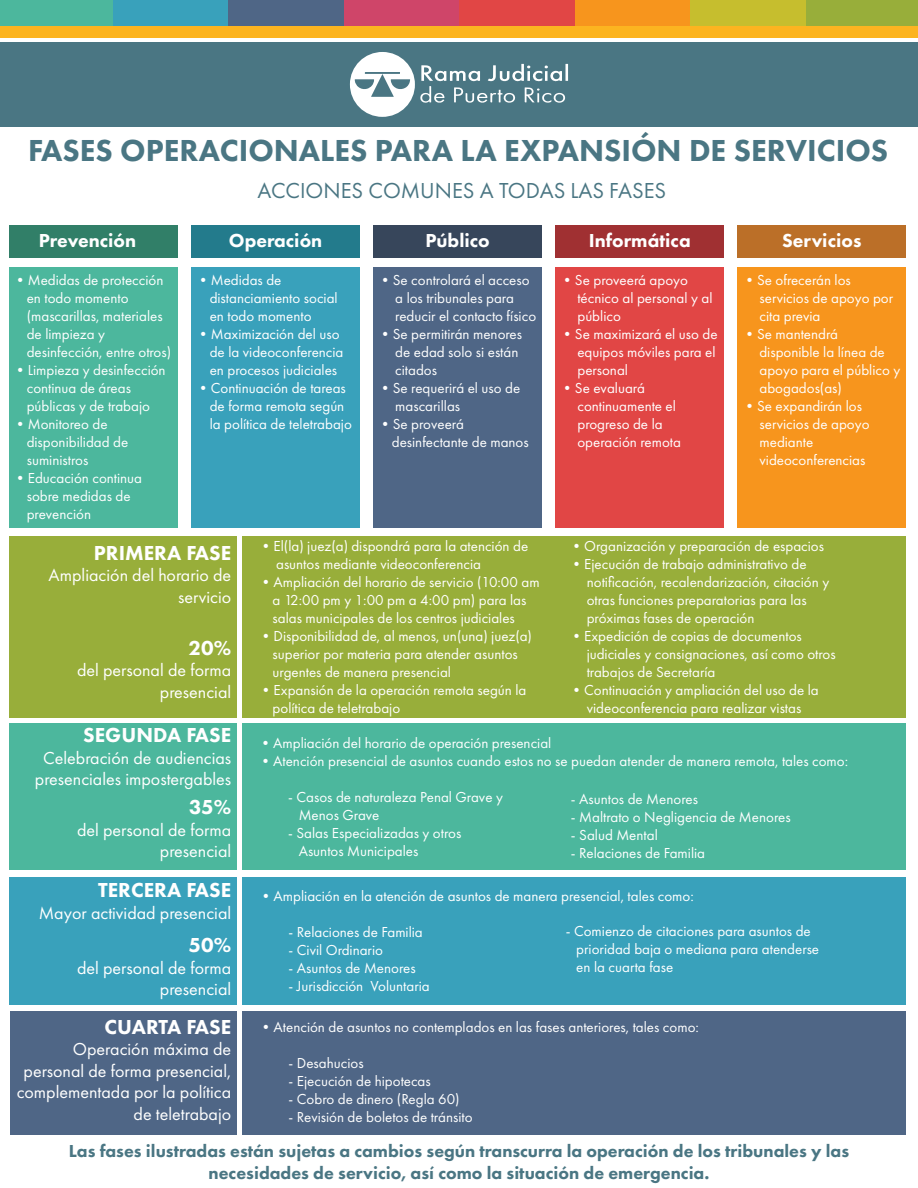
<style>
.page{position:relative;width:918px;height:1188px;background:#fff}
.page>*{position:absolute;margin:0;border:0;box-sizing:border-box;transform-origin:0 0}
.t1{font:800 31.5px "Futura PT";color:#4a7683}
.t2{font:22.5px "Futura PT";color:#4a7683}
.t3{font:800 21px "Futura PT";color:#fff}
.t4{font:800 19.5px "Futura PT";color:#fff}
.t5{font:18px/21.6px "Futura PT";color:#fff;text-align:right}
.t6{font:800 18px/21.6px "Futura PT";color:#4a7683;text-align:center}
.t7{font:15px/18px "Futura PT";color:#fff}
</style>
<div class="page">
<div style="left:10px;top:1012px;width:227px;height:123px;background:#4f6686"></div>
<div style="left:9px;top:877px;width:228px;height:128px;background:#39a1bb"></div>
<div style="left:9px;top:724px;width:228px;height:146px;background:#4cb79d"></div>
<div style="left:9px;top:536px;width:228px;height:181px;background:#98ae3a"></div>
<div style="left:806px;top:0;width:112px;height:29px;background:#98ae3a"></div>
<div style="left:690px;top:0;width:116px;height:29px;background:#c6be2e"></div>
<div style="left:575px;top:0;width:115px;height:29px;background:#f7951d"></div>
<div style="left:459px;top:0;width:116px;height:30px;background:#e14645"></div>
<div style="left:343px;top:0;width:116px;height:29px;background:#cf4569"></div>
<div style="left:228px;top:0;width:115px;height:29px;background:#4f6686"></div>
<div style="left:112px;top:0;width:116px;height:29px;background:#39a1bb"></div>
<div style="left:0;top:0;width:112px;height:29px;background:#4cb79d"></div>
<div style="left:0;top:26px;width:918px;height:11px;background:#fcb420"></div>
<div style="left:0;top:42px;width:918px;height:85px;background:#4a7683"></div>
<svg style="left:350px;top:52px;width:218px;height:65px"></svg>
<div style="left:9px;top:267px;width:169px;height:261px;background:#4cb79d"></div>
<div style="left:191px;top:267px;width:169px;height:261px;background:#39a1bb"></div>
<div style="left:243px;top:536px;width:663px;height:181px;background:#98ae3a"></div>
<div style="left:373px;top:267px;width:169px;height:261px;background:#4f6686"></div>
<div style="left:556px;top:267px;width:168px;height:261px;background:#e14645"></div>
<div style="left:738px;top:267px;width:168px;height:261px;background:#f7951d"></div>
<div style="left:9px;top:225px;width:169px;height:33px;background:#317f68"></div>
<div style="left:191px;top:225px;width:169px;height:33px;background:#237b8c"></div>
<div style="left:373px;top:225px;width:169px;height:33px;background:#37465b"></div>
<div style="left:556px;top:225px;width:168px;height:33px;background:#a03032"></div>
<div style="left:738px;top:225px;width:168px;height:33px;background:#bb6f28"></div>
<div style="left:243px;top:724px;width:663px;height:146px;background:#4cb79d"></div>
<div style="left:243px;top:877px;width:663px;height:128px;background:#39a1bb"></div>
<div style="left:243px;top:1012px;width:663px;height:123px;background:#4f6686"></div>
<h1 class="t1" style="left:28px;top:130px;width:862px">FASES OPERACIONALES PARA LA EXPANSIÓN DE SERVICIOS</h1>
<h2 class="t2" style="left:258px;top:178px;width:410px">ACCIONES COMUNES A TODAS LAS FASES</h2>
<h3 class="t4" style="left:39px;top:228px;width:99px">Prevención</h3>
<h3 class="t4" style="left:229px;top:228px;width:95px">Operación</h3>
<h3 class="t4" style="left:425px;top:228px;width:66px">Público</h3>
<h3 class="t4" style="left:589px;top:228px;width:103px">Informática</h3>
<h3 class="t4" style="left:782px;top:228px;width:81px">Servicios</h3>
<p class="t7" style="left:27px;top:271px;width:146px;text-indent:-14px">•Medidas de protección en todo momento (mascarillas, materiales de limpieza y desinfección, entre otros)</p>
<p class="t7" style="left:27px;top:361px;width:140px;text-indent:-14px">•Limpieza y desinfección continua de áreas públicas y de trabajo</p>
<p class="t7" style="left:27px;top:415px;width:103px;text-indent:-14px">•Monitoreo de disponibilidad de suministros</p>
<p class="t7" style="left:27px;top:469px;width:117px;text-indent:-14px">•Educación continua sobre medidas de prevención</p>
<p class="t7" style="left:760px;top:271px;width:135px;text-indent:-17px">•Se ofrecerán los servicios de apoyo por cita previa</p>
<p class="t7" style="left:760px;top:325px;width:142px;text-indent:-17px">•Se mantendrá disponible la línea de apoyo para el público y abogados(as)</p>
<p class="t7" style="left:760px;top:397px;width:112px;text-indent:-17px">•Se expandirán los servicios de apoyo mediante videoconferencias</p>
<p class="t7" style="left:210px;top:271px;width:129px;text-indent:-14px">•Medidas de distanciamiento social en todo momento</p>
<p class="t7" style="left:210px;top:325px;width:135px;text-indent:-14px">•Maximización del uso de la videoconferencia en procesos judiciales</p>
<p class="t7" style="left:210px;top:379px;width:144px;text-indent:-14px">•Continuación de tareas de forma remota según la política de teletrabajo</p>
<p class="t7" style="left:395px;top:271px;width:142px;text-indent:-17px">•Se controlará el acceso a los tribunales para reducir el contacto físico</p>
<p class="t7" style="left:395px;top:325px;width:128px;text-indent:-17px">•Se permitirán menores de edad solo si están citados</p>
<p class="t7" style="left:395px;top:379px;width:127px;text-indent:-17px">•Se requerirá el uso de mascarillas</p>
<p class="t7" style="left:392px;top:415px;width:138px;text-indent:-14px">•Se proveerá desinfectante de manos</p>
<p class="t7" style="left:577px;top:271px;width:137px;text-indent:-17px">•Se proveerá apoyo técnico al personal y al público</p>
<p class="t7" style="left:577px;top:325px;width:142px;text-indent:-17px">•Se maximizará el uso de equipos móviles para el personal</p>
<p class="t7" style="left:577px;top:379px;width:105px;text-indent:-17px">•Se evaluará continuamente el progreso de la operación remota</p>
<h3 class="t3" style="left:94px;top:540px;width:139px">PRIMERA FASE</h3>
<p class="t5" style="left:49px;top:565px;width:184px">Ampliación del horario de servicio</p>
<h3 class="t3" style="left:189px;top:635px;width:44px">20%</h3>
<p class="t5" style="left:77px;top:659px;width:156px">del personal de forma presencial</p>
<h3 class="t3" style="left:83px;top:722px;width:150px">SEGUNDA FASE</h3>
<p class="t5" style="left:35px;top:747px;width:198px;text-align:center">Celebración de audiencias presenciales impostergables</p>
<h3 class="t3" style="left:189px;top:794px;width:44px">35%</h3>
<p class="t5" style="left:77px;top:819px;width:156px">del personal de forma presencial</p>
<h3 class="t3" style="left:98px;top:877px;width:135px">TERCERA FASE</h3>
<p class="t5" style="left:39px;top:902px;width:194px">Mayor actividad presencial</p>
<h3 class="t3" style="left:189px;top:932px;width:44px">50%</h3>
<p class="t5" style="left:77px;top:957px;width:156px">del personal de forma presencial</p>
<p class="t7" style="left:276px;top:537px;width:254px;text-indent:-17px">•El(la) juez(a) dispondrá para la atención de asuntos mediante videoconferencia</p>
<p class="t7" style="left:273px;top:573px;width:269px;text-indent:-14px">•Ampliación del horario de servicio (10:00 am a 12:00 pm y 1:00 pm a 4:00 pm) para las salas municipales de los centros judiciales</p>
<p class="t7" style="left:273px;top:627px;width:261px;text-indent:-14px">•Disponibilidad de, al menos, un(una) juez(a) superior por materia para atender asuntos urgentes de manera presencial</p>
<p class="t7" style="left:273px;top:681px;width:255px;text-indent:-14px">•Expansión de la operación remota según la política de teletrabajo</p>
<p class="t7" style="left:569px;top:537px;width:256px">•Organización y preparación de espacios</p>
<p class="t7" style="left:587px;top:555px;width:244px;text-indent:-17px">•Ejecución de trabajo administrativo de notificación, recalendarización, citación y otras funciones preparatorias para las próximas fases de operación</p>
<p class="t7" style="left:587px;top:627px;width:250px;text-indent:-17px">•Expedición de copias de documentos judiciales y consignaciones, así como otros trabajos de Secretaría</p>
<p class="t7" style="left:569px;top:681px;width:251px;text-align:center">•Continuación y ampliación del uso de la videoconferencia para realizar vistas</p>
<p class="t7" style="left:258px;top:734px;width:295px">•Ampliación del horario de operación presencial</p>
<p class="t7" style="left:258px;top:752px;width:591px">•Atención presencial de asuntos cuando estos no se puedan atender de manera remota, tales como:</p>
<p class="t7" style="left:299px;top:788px;width:206px;text-indent:-10px">- Casos de naturaleza Penal Grave y<br>Menos Grave</p>
<p class="t7" style="left:299px;top:824px;width:164px;text-indent:-10px">- Salas Especializadas y otros<br>Asuntos Municipales</p>
<p class="t7" style="left:571px;top:790px;width:129px">- Asuntos de Menores</p>
<p class="t7" style="left:571px;top:808px;width:221px">- Maltrato o Negligencia de Menores</p>
<p class="t7" style="left:571px;top:826px;width:88px">- Salud Mental</p>
<p class="t7" style="left:571px;top:844px;width:136px">- Relaciones de Familia</p>
<p class="t7" style="left:259px;top:887px;width:437px">•Ampliación en la atención de asuntos de manera presencial, tales como:</p>
<p class="t7" style="left:289px;top:923px;width:136px">- Relaciones de Familia</p>
<p class="t7" style="left:289px;top:941px;width:96px">- Civil Ordinario</p>
<p class="t7" style="left:289px;top:959px;width:129px">- Asuntos de Menores</p>
<p class="t7" style="left:289px;top:977px;width:143px">- Jurisdicción Voluntaria</p>
<p class="t7" style="left:576px;top:922px;width:244px;text-indent:-10px">- Comienzo de citaciones para asuntos de prioridad baja o mediana para atenderse en la cuarta fase</p>
<h3 class="t3" style="left:104px;top:1013px;width:128px">CUARTA FASE</h3>
<p class="t5" style="left:17px;top:1038px;width:216px">Operación máxima de personal de forma presencial, complementada por la política de teletrabajo</p>
<p class="t7" style="left:259px;top:1018px;width:442px">•Atención de asuntos no contemplados en las fases anteriores, tales como:</p>
<p class="t7" style="left:289px;top:1054px;width:77px">- Desahucios</p>
<p class="t7" style="left:289px;top:1072px;width:144px">- Ejecución de hipotecas</p>
<p class="t7" style="left:289px;top:1090px;width:173px">- Cobro de dinero (Regla 60)</p>
<p class="t7" style="left:289px;top:1108px;width:185px">- Revisión de boletos de tránsito</p>
<p class="t6" style="left:69px;top:1140px;width:782px">Las fases ilustradas están sujetas a cambios según transcurra la operación de los tribunales y las necesidades de servicio, así como la situación de emergencia.</p>
</div>
